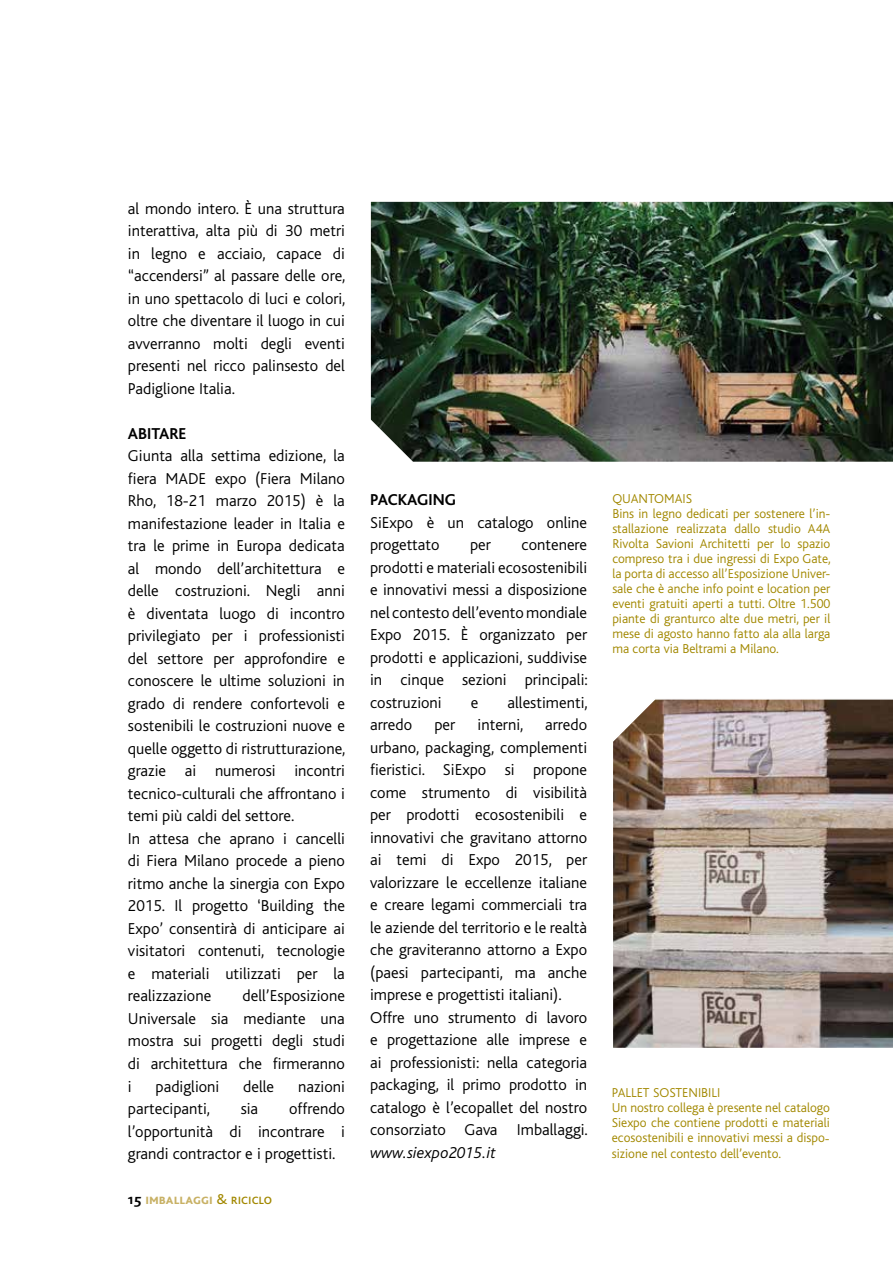
<style>
.page{position:relative;width:893px;height:1263px;background:#fff}
.page>*{position:absolute;margin:0;border:0;box-sizing:border-box;transform-origin:0 0}
.t1{font:300 16.5px/22.5px "Bliss";color:#000;text-align:justify}
.t2{font:italic 300 16.5px "Bliss";color:#000}
.t3{font:700 16.5px "Bliss";color:#000}
.t4{font:700 15px "Bliss Caps";color:#c8b165}
.t5{font:300 13.5px/15px "Bliss";color:#a28800}
.s1{color:#000}
.s2{font-weight:400;color:#a28800}
</style>
<div class="page">
<img style="left:370px;top:201px;width:523px;height:261px">
<img style="left:613px;top:699px;width:280px;height:349px">
<p class="t1" style="left:128px;top:197px;width:219px">al mondo intero. è una struttura interattiva, alta più di 30 metri in legno e acciaio, capace di “accendersi” al passare delle ore, in uno spettacolo di luci e colori, oltre che diventare il luogo in cui avverranno molti degli eventi presenti nel ricco palinsesto del Padiglione Italia.</p>
<p class="t3" style="left:128px;top:425px;width:60px">ABITARE</p>
<p class="t1" style="left:128px;top:445px;width:219px;text-align:left">Giunta alla settima edizione, la fiera MADE expo (Fiera Milano<br>Rho, 18-21 marzo 2015) è la manifestazione leader in Italia e tra le prime in Europa dedicata al mondo dell’architettura e delle costruzioni. Negli anni è diventata luogo di incontro privilegiato per i professionisti del settore per approfondire e conoscere le ultime soluzioni in grado di rendere confortevoli e sostenibili le costruzioni nuove e quelle oggetto di ristrutturazione, grazie ai numerosi incontri tecnico-culturali che affrontano i temi più caldi del settore.<br>In attesa che aprano i cancelli di Fiera Milano procede a pieno ritmo anche la sinergia con Expo<br>2015. Il progetto ‘Building the<br>Expo’ consentirà di anticipare ai visitatori contenuti, tecnologie e materiali utilizzati per la realizzazione</p>
<p class="t1" style="left:128px;top:985px;width:219px;text-indent:115px">dell’Esposizione Universale sia mediante una mostra sui progetti degli studi di architettura che firmeranno i</p>
<p class="t1" style="left:156px;top:1075px;width:65px">padiglioni</p>
<p class="t1" style="left:243px;top:1075px;width:32px">delle</p>
<p class="t1" style="left:298px;top:1075px;width:48px">nazioni</p>
<p class="t1" style="left:128px;top:1098px;width:84px">partecipanti,</p>
<p class="t1" style="left:241px;top:1098px;width:19px">sia</p>
<p class="t1" style="left:128px;top:1098px;width:219px;text-indent:161px">offrendo l’opportunità di incontrare i grandi contractor e i progettisti.</p>
<p class="t4" style="left:128px;top:1191px;width:146px"><span class="s1">15</span> imballaggi <span class="s2">&amp; riciclo</span></p>
<p class="t3" style="left:370px;top:491px;width:87px">PACKAGIN G</p>
<p class="t1" style="left:370px;top:511px;width:219px">SiExpo è un catalogo online progettato</p>
<p class="t1" style="left:370px;top:534px;width:219px;text-indent:151px">contenere prodotti e materiali ecosostenibili e innovativi messi a disposizione nel contesto dell’evento mondiale Expo 2015. è organizzato per prodotti e applicazioni, suddivise in cinque sezioni principali: costruzioni</p>
<p class="t1" style="left:470px;top:534px;width:22px">per</p>
<p class="t1" style="left:471px;top:691px;width:9px">e</p>
<p class="t1" style="left:507px;top:691px;width:82px">allestimenti,</p>
<p class="t1" style="left:370px;top:714px;width:219px;text-align:left;text-indent:175px">arredo urbano, packaging, complementi fieristici. SiExpo si propone come strumento di visibilità per prodotti ecosostenibili e innovativi che gravitano attorno ai temi di Expo 2015, per valorizzare le eccellenze italiane e creare legami commerciali tra le aziende del territorio e le realtà che graviteranno attorno a Expo (paesi partecipanti, ma anche imprese e progettisti italiani).<br>Offre uno strumento di lavoro e progettazione alle imprese e ai professionisti: nella categoria packaging, il primo prodotto in catalogo è l’ecopallet del nostro consorziato Gava Imballaggi.</p>
<p class="t2" style="left:370px;top:1144px;width:127px">www.siexpo2015.it</p>
<p class="t1" style="left:370px;top:714px;width:44px">arredo</p>
<p class="t1" style="left:434px;top:714px;width:22px">per</p>
<p class="t1" style="left:478px;top:714px;width:47px">interni,</p>
<p class="t5" style="left:612px;top:491px;width:220px">QUANTOMAIS<br>Bins in legno dedicati per sostenere l’in&shy;stallazione realizzata dallo studio A4A Rivolta Savioni Architetti per lo spazio compreso tra i due ingressi di Expo Gate, la porta di accesso all’Esposizione Univer&shy;sale che è anche info point e location per eventi gratuiti aperti a tutti. Oltre 1.500 piante di granturco alte due metri, per il mese di agosto hanno fatto ala alla larga ma corta via Beltrami a Milano.</p>
<p class="t5" style="left:612px;top:1086px;width:220px">PALLET SOSTENIBILI<br>Un nostro collega è presente nel catalogo Siexpo che contiene prodotti e materiali ecosostenibili e innovativi messi a dispo&shy;sizione nel contesto dell’evento.</p>
</div>
